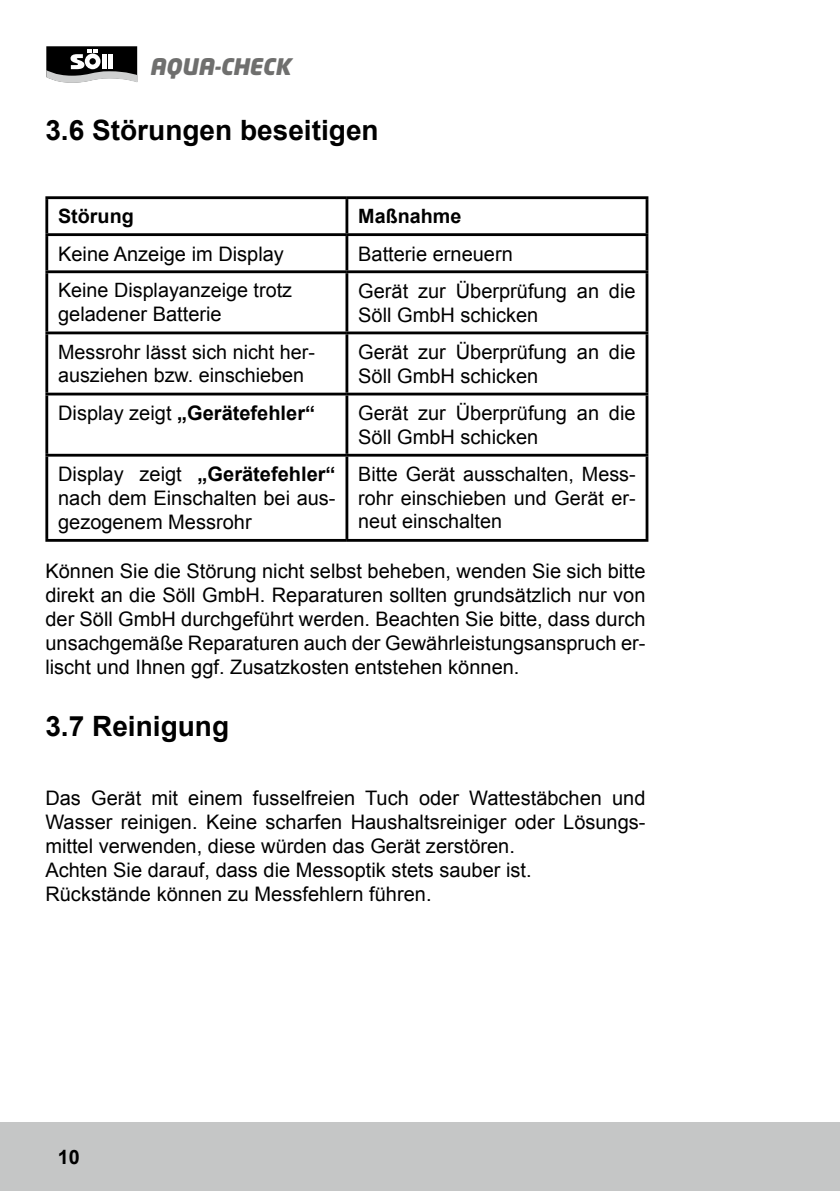
<style>
.page{position:relative;width:840px;height:1191px;background:#fff}
.page>*{position:absolute;margin:0;border:0;box-sizing:border-box;transform-origin:0 0}
.t1{font:700 28px "Arial";color:#000}
.t2{font:italic 900 22.6px "Neo Tech";color:#6f6f6e}
.t3{font:20px/24px "Arial";color:#000}
.t4{font:700 20px "Arial";color:#000}
.t5{font:19.8px/23.6px "Arial";color:#000}
.t6{font:700 19.8px "Arial";color:#000}
.s1{font-weight:400}
.s2{font-weight:700}
</style>
<div class="page">
<div style="left:0;top:1123px;width:839px;height:68px;background:#c5c6c6"></div>
<svg style="left:46px;top:46px;width:92px;height:37px"></svg>
<hr style="left:102px;top:54px;width:4px;height:15px;background:#fff">
<hr style="left:108px;top:54px;width:4px;height:15px;background:#fff">
<hr style="left:45px;top:196px;width:302px;height:3px;background:#000">
<hr style="left:45px;top:199px;width:3px;height:34px;background:#000">
<hr style="left:347px;top:196px;width:301px;height:3px;background:#000">
<hr style="left:345px;top:199px;width:3px;height:34px;background:#000">
<hr style="left:645px;top:199px;width:3px;height:34px;background:#000">
<hr style="left:45px;top:233px;width:302px;height:3px;background:#000">
<hr style="left:45px;top:236px;width:3px;height:34px;background:#000">
<hr style="left:347px;top:233px;width:301px;height:3px;background:#000">
<hr style="left:345px;top:236px;width:3px;height:34px;background:#000">
<hr style="left:645px;top:236px;width:3px;height:34px;background:#000">
<hr style="left:45px;top:270px;width:302px;height:3px;background:#000">
<hr style="left:45px;top:273px;width:3px;height:58px;background:#000">
<hr style="left:347px;top:270px;width:301px;height:3px;background:#000">
<hr style="left:345px;top:273px;width:3px;height:58px;background:#000">
<hr style="left:645px;top:273px;width:3px;height:58px;background:#000">
<hr style="left:45px;top:331px;width:302px;height:3px;background:#000">
<hr style="left:45px;top:334px;width:3px;height:59px;background:#000">
<hr style="left:347px;top:331px;width:301px;height:3px;background:#000">
<hr style="left:345px;top:334px;width:3px;height:59px;background:#000">
<hr style="left:645px;top:334px;width:3px;height:59px;background:#000">
<hr style="left:45px;top:393px;width:302px;height:2px;background:#000">
<hr style="left:45px;top:395px;width:3px;height:59px;background:#000">
<hr style="left:347px;top:393px;width:301px;height:2px;background:#000">
<hr style="left:345px;top:395px;width:3px;height:59px;background:#000">
<hr style="left:645px;top:395px;width:3px;height:59px;background:#000">
<hr style="left:45px;top:454px;width:302px;height:2px;background:#000">
<hr style="left:45px;top:456px;width:3px;height:83px;background:#000">
<hr style="left:347px;top:454px;width:301px;height:2px;background:#000">
<hr style="left:345px;top:456px;width:3px;height:83px;background:#000">
<hr style="left:645px;top:456px;width:3px;height:83px;background:#000">
<hr style="left:45px;top:539px;width:302px;height:3px;background:#000">
<hr style="left:347px;top:539px;width:301px;height:3px;background:#000">
<p class="t2" style="left:149px;top:57px;width:143px">AQUA-CHECK</p>
<h1 class="t1" style="left:45px;top:111px;width:334px">3.6 Störungen beseitigen</h1>
<p class="t6" style="left:58px;top:203px;width:77px">Störung</p>
<p class="t6" style="left:358px;top:203px;width:105px">Maßnahme</p>
<p class="t3" style="left:58px;top:242px;width:227px">Keine Anzeige im Display</p>
<p class="t3" style="left:358px;top:242px;width:156px">Batterie erneuern</p>
<p class="t5" style="left:58px;top:279px;width:235px">Keine Displayanzeige trotz</p>
<p class="t3" style="left:58px;top:303px;width:165px">geladener Batterie</p>
<p class="t3" style="left:358px;top:279px;width:279px">Gerät zur Überprüfung an die<br>Söll GmbH schicken</p>
<p class="t5" style="left:58px;top:340px;width:258px">Messrohr lässt sich nicht her&shy;ausziehen bzw. einschieben</p>
<p class="t3" style="left:358px;top:340px;width:279px">Gerät zur Überprüfung an die<br>Söll GmbH schicken</p>
<p class="t4" style="left:58px;top:399px;width:258px"><span class="s1">Display zeigt</span> „Gerätefehler“</p>
<p class="t3" style="left:358px;top:401px;width:279px">Gerät zur Überprüfung an die<br>Söll GmbH schicken</p>
<p class="t3" style="left:58px;top:462px;width:279px;text-align:justify">Display zeigt <span class="s2">„Gerätefehler“ </span>nach dem Einschalten bei aus&shy;gezogenem Messrohr</p>
<p class="t5" style="left:358px;top:462px;width:279px;text-align:justify">Bitte Gerät ausschalten, Mess&shy;rohr einschieben und Gerät er&shy;neut einschalten</p>
<p class="t3" style="left:45px;top:559px;width:601px;text-align:justify">Können Sie die Störung nicht selbst beheben, wenden Sie sich bitte direkt an die Söll GmbH. Reparaturen sollten grundsätzlich nur von der Söll GmbH durchgeführt werden. Beachten Sie bitte, dass durch unsachgemäße Reparaturen auch der Gewährleistungsanspruch er&shy;lischt und Ihnen ggf. Zusatzkosten entstehen können.</p>
<h1 class="t1" style="left:45px;top:707px;width:185px">3.7 Reinigung</h1>
<p class="t3" style="left:45px;top:786px;width:601px">Das Gerät mit einem fusselfreien Tuch oder Wattestäbchen und Wasser reinigen. Keine scharfen Haushaltsreiniger oder Lösungs&shy;mittel verwenden, diese würden das Gerät zerstören.<br>Achten Sie darauf, dass die Messoptik stets sauber ist.<br>Rückstände können zu Messfehlern führen.</p>
<p class="t6" style="left:58px;top:1144px;width:23px">10</p>
</div>
